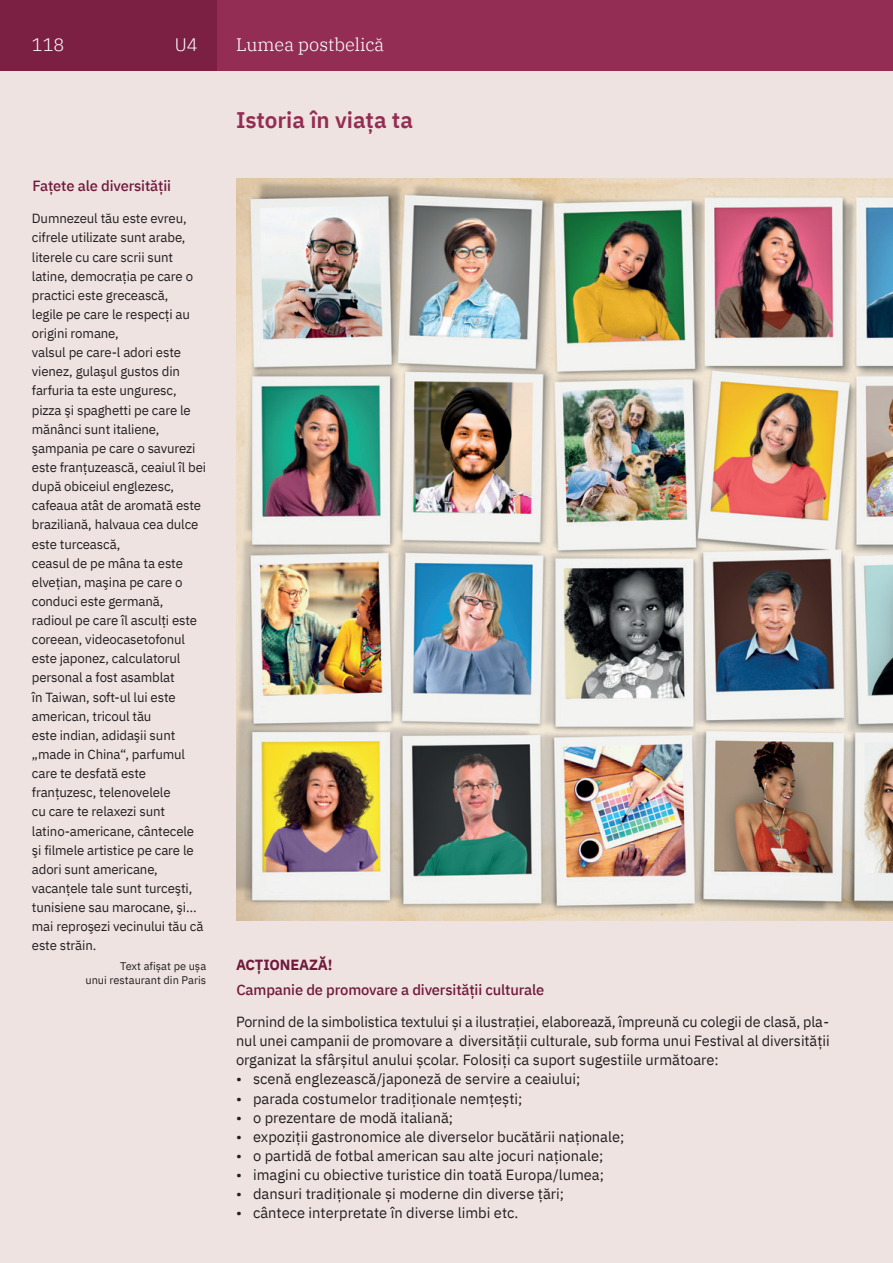
<style>
.page{position:relative;width:893px;height:1263px;background:#fff}
.page>*{position:absolute;margin:0;border:0;box-sizing:border-box;transform-origin:0 0}
.t1{font:600 22.5px "IBM Plex Sans";color:#942d53}
.t2{font:300 18px "IBM Plex Serif";color:#fff}
.t3{font:300 18px "IBM Plex Sans";color:#fff}
.body_light_justified{font:14.7px/19.2px "IBM Plex Sans";color:#231f20;text-align:justify}
.Inter{font:500 14.7px "IBM Plex Sans";letter-spacing:-.01em;color:#6f1a3b}
.Inter-2{font:700 14.7px "IBM Plex Sans";letter-spacing:-.01em;color:#6f1a3b}
.side_light{font:13.2px/19.2px "IBM Plex Sans";letter-spacing:-.01em;color:#231f20}
.notes_regular_left{font:10.95px/14.4px "IBM Plex Sans";color:#231f20;text-align:right}
</style>
<div class="page">
<div style="left:0;top:70px;width:893px;height:1193px;background:#efe3e2"></div>
<div style="left:0;top:0;width:893px;height:70px;background:#942d53"></div>
<div style="left:0;top:0;width:217px;height:70px;background:#7b2043"></div>
<img style="left:236px;top:179px;width:657px;height:742px">
<h2 class="t3" style="left:32px;top:31px;width:34px">118</h2>
<h2 class="t3" style="left:175px;top:31px;width:24px">U4</h2>
<h2 class="t2" style="left:236px;top:31px;width:150px">Lumea postbelică</h2>
<h1 class="t1" style="left:236px;top:102px;width:178px">Istoria în viața ta</h1>
<p class="Inter" style="left:33px;top:175px;width:140px">Fațete ale diversității</p>
<p class="side_light" style="left:32px;top:208px;width:156px">Dumnezeul tău este evreu, cifrele utilizate sunt arabe,</p>
<p class="side_light" style="left:32px;top:246px;width:163px">literele cu care scrii sunt latine, democraţia pe care o practici este grecească,</p>
<p class="side_light" style="left:32px;top:304px;width:160px">legile pe care le respecţi au origini romane,</p>
<p class="side_light" style="left:32px;top:342px;width:151px;text-align:justify">valsul pe care‑l adori este vienez, gulaşul gustos din farfuria ta este unguresc,</p>
<p class="side_light" style="left:32px;top:399px;width:160px">pizza şi spaghetti pe care le mănânci sunt italiene,</p>
<p class="side_light" style="left:32px;top:437px;width:176px">şampania pe care o savurezi este franţuzească, ceaiul îl bei după obiceiul englezesc,</p>
<p class="side_light" style="left:32px;top:495px;width:171px">cafeaua atât de aromată este braziliană, halvaua cea dulce este turcească,</p>
<p class="side_light" style="left:32px;top:552px;width:153px;text-align:justify">ceasul de pe mâna ta este elveţian, maşina pe care o conduci este germană,</p>
<p class="side_light" style="left:32px;top:610px;width:167px">radioul pe care îl asculţi este coreean, videocasetofonul este japonez, calculatorul personal a fost asamblat<br>în Taiwan, soft‑ul lui este american, tricoul tău<br>este indian, adidaşii sunt „made in China“, parfumul care te desfată este franţuzesc, telenovelele<br>cu care te relaxezi sunt latino‑americane, cântecele şi filmele artistice pe care le adori sunt americane,</p>
<p class="side_light" style="left:32px;top:878px;width:173px">vacanţele tale sunt turceşti, tunisiene sau marocane, şi… mai reproşezi vecinului tău că este străin.</p>
<p class="notes_regular_left" style="left:85px;top:957px;width:122px">Text afișat pe ușa<br>unui restaurant din Paris</p>
<p class="Inter-2" style="left:236px;top:953px;width:98px">ACȚIONEAZĂ!</p>
<p class="Inter" style="left:236px;top:978px;width:309px">Campanie de promovare a diversității culturale</p>
<p class="body_light_justified" style="left:236px;top:1011px;width:595px">Pornind de la simbolistica textului și a ilustrației, elaborează, împreună cu colegii de clasă, pla&shy;nul unei campanii de promovare a diversității culturale, sub forma unui Festival al diversității organizat la sfârșitul anului școlar. Folosiți ca suport sugestiile următoare:</p>
<p class="body_light_justified" style="left:236px;top:1068px;width:346px">• scenă englezească/japoneză de servire a ceaiului;</p>
<p class="body_light_justified" style="left:236px;top:1087px;width:288px">• parada costumelor tradiționale nemțești;</p>
<p class="body_light_justified" style="left:236px;top:1106px;width:219px">• o prezentare de modă italiană;</p>
<p class="body_light_justified" style="left:236px;top:1126px;width:390px">• expoziții gastronomice ale diverselor bucătării naționale;</p>
<p class="body_light_justified" style="left:236px;top:1145px;width:369px">• o partidă de fotbal american sau alte jocuri naționale;</p>
<p class="body_light_justified" style="left:236px;top:1164px;width:370px">• imagini cu obiective turistice din toată Europa/lumea;</p>
<p class="body_light_justified" style="left:236px;top:1183px;width:330px">• dansuri tradiționale și moderne din diverse țări;</p>
<p class="body_light_justified" style="left:236px;top:1202px;width:284px">• cântece interpretate în diverse limbi etc.</p>
</div>
